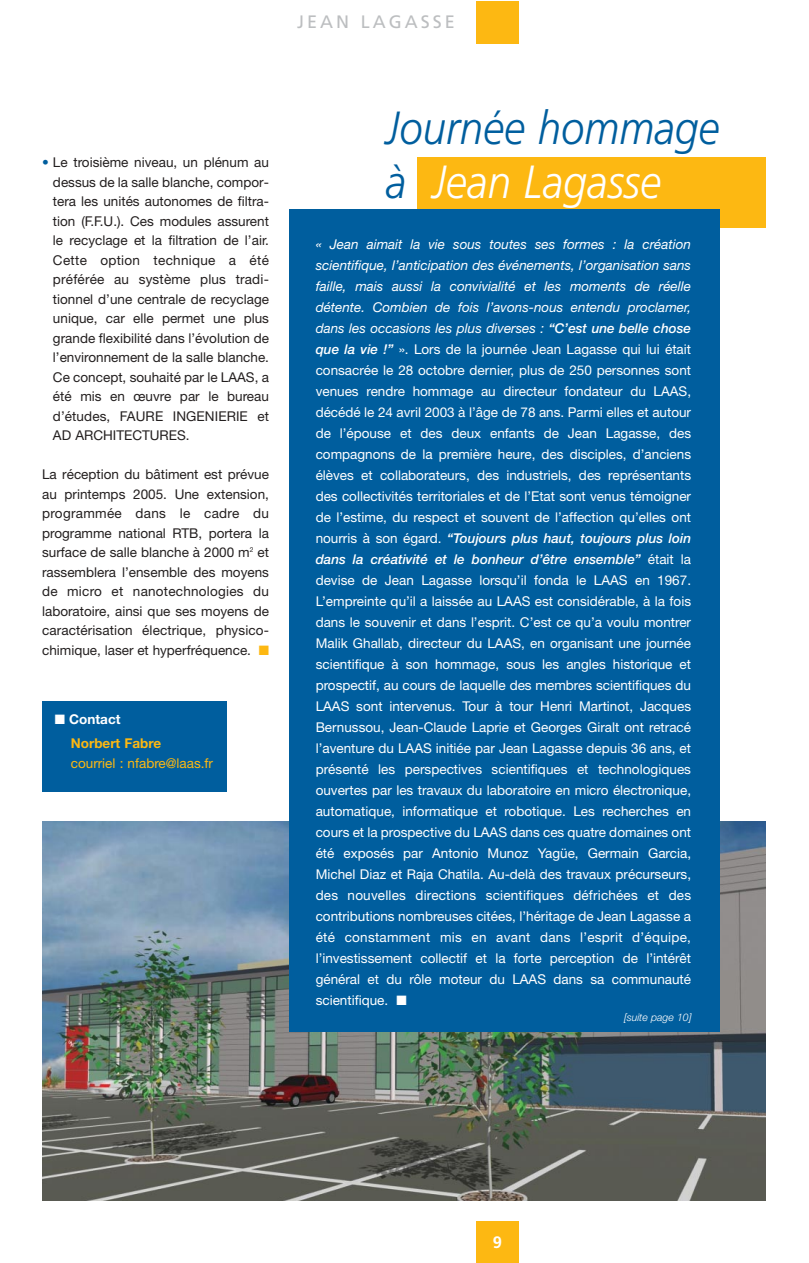
<style>
.page{position:relative;width:809px;height:1263px;background:#fff}
.page>*{position:absolute;margin:0;border:0;box-sizing:border-box;transform-origin:0 0}
.t1{font:italic 300 46.5px/54px "Frutiger";color:#005e9e;scale:.9 1}
.t2{font:18px "Frutiger";letter-spacing:.165em;color:#bcbec0}
.t3{font:700 16.5px "Frutiger";color:#fff}
.t4{font:13.5px/21px "Helvetica Neue";color:#fff;text-align:justify}
.t5{font:13.5px/19.5px "Helvetica Neue";color:#231f1f;text-align:justify}
.t6{font:13.5px "Helvetica Neue";color:#fdb812}
.t7{font:700 13.5px/23.7px "Helvetica Neue";color:#fdb812}
.t8{font:italic 300 10.5px "Helvetica Neue";color:#fff}
.s1{color:#005e9e}
.s2{color:#fdb812}
.s3{color:#fff}
.s4{font-style:italic}
.s5{font-weight:500;font-style:italic}
</style>
<div class="page">
<div style="left:417px;top:157px;width:348px;height:71px;background:#fdb812"></div>
<img style="left:42px;top:822px;width:723px;height:379px">
<div style="left:476px;top:1222px;width:42px;height:41px;background:#fdb812"></div>
<div style="left:476px;top:2px;width:42px;height:42px;background:#fdb812"></div>
<div style="left:42px;top:701px;width:185px;height:91px;background:#005e9e"></div>
<div style="left:289px;top:209px;width:430px;height:822px;background:#005e9e"></div>
<h2 class="t2" style="left:297px;top:14px;width:159px">JEAN LAGASSE</h2>
<p class="t5" style="left:53px;top:154px;width:217px;text-indent:-11px"><span class="s1">•</span> Le troisième niveau, un plénum au dessus de la salle blanche, compor&shy;tera les unités autonomes de filtra&shy;tion (F.F.U.). Ces modules assurent le recyclage et la filtration de l’air.<br>Cette option technique a été préférée au système plus tradi&shy;tionnel d’une centrale de recyclage unique, car elle permet une plus grande flexibilité dans l’évolution de l’environnement de la salle blanche.<br>Ce concept, souhaité par le LAAS, a été mis en œuvre par le bureau d’études, FAURE INGENIERIE et AD ARCHITECTURES.</p>
<p class="t5" style="left:42px;top:466px;width:228px">La réception du bâtiment est prévue au printemps 2005. Une extension, programmée dans le cadre du programme national RTB, portera la surface de salle blanche à 2000 m<sup>2</sup> et rassemblera l’ensemble des moyens de micro et nanotechnologies du laboratoire, ainsi que ses moyens de caractérisation électrique, physico&shy;chimique, laser et hyperfréquence. <span class="s2">■</span></p>
<p class="t7" style="left:71px;top:709px;width:92px;text-indent:-16px"><span class="s3">■ Contact<br></span>Norbert Fabre</p>
<p class="t6" style="left:71px;top:758px;width:144px">courriel : nfabre@laas.fr</p>
<h1 class="t1" style="left:385px;top:104px;width:372px">Journée hommage à <span class="s3">Jean Lagasse</span></h1>
<p class="t4" style="left:315px;top:235px;width:377px"><span class="s4">« Jean aimait la vie sous toutes ses formes : la création scientifique, l’anticipation des événements, l’organisation sans faille, mais aussi la convivialité et les moments de réelle détente. Combien de fois l’avons-nous entendu proclamer, dans les occasions les plus diverses :</span> <span class="s5">“C’est une belle chose que la vie !”</span> ». Lors de la journée Jean Lagasse qui lui était consacrée le 28 octobre dernier, plus de 250 personnes sont venues rendre hommage au directeur fondateur du LAAS, décédé le 24 avril 2003 à l’âge de 78 ans. Parmi elles et autour de l’épouse et des deux enfants de Jean Lagasse, des compagnons de la première heure, des disciples, d’anciens élèves et collaborateurs, des industriels, des représentants des collectivités territoriales et de l’Etat sont venus témoigner de l’estime, du respect et souvent de l’affection qu’elles ont nourris à son égard. <span class="s5">“Toujours plus haut, toujours plus loin dans la créativité et le bonheur d’être ensemble”</span> était la devise de Jean Lagasse lorsqu’il fonda le LAAS en 1967.<br>L’empreinte qu’il a laissée au LAAS est considérable, à la fois dans le souvenir et dans l’esprit. C’est ce qu’a voulu montrer Malik Ghallab, directeur du LAAS, en organisant une journée scientifique à son hommage, sous les angles historique et prospectif, au cours de laquelle des membres scientifiques du LAAS sont intervenus. Tour à tour Henri Martinot, Jacques Bernussou, Jean-Claude Laprie et Georges Giralt ont retracé l’aventure du LAAS initiée par Jean Lagasse depuis 36 ans, et présenté les perspectives scientifiques et technologiques ouvertes par les travaux du laboratoire en micro électronique, automatique, informatique et robotique. Les recherches en cours et la prospective du LAAS dans ces quatre domaines ont été exposés par Antonio Munoz Yagüe, Germain Garcia, Michel Diaz et Raja Chatila. Au-delà des travaux précurseurs, des nouvelles directions scientifiques défrichées et des contributions nombreuses citées, l’héritage de Jean Lagasse a été constamment mis en avant dans l’esprit d’équipe, l’investissement collectif et la forte perception de l’intérêt général et du rôle moteur du LAAS dans sa communauté scientifique. ■</p>
<p class="t8" style="left:624px;top:1014px;width:69px">[suite page 10]</p>
<p class="t3" style="left:492px;top:1235px;width:11px">9</p>
</div>
